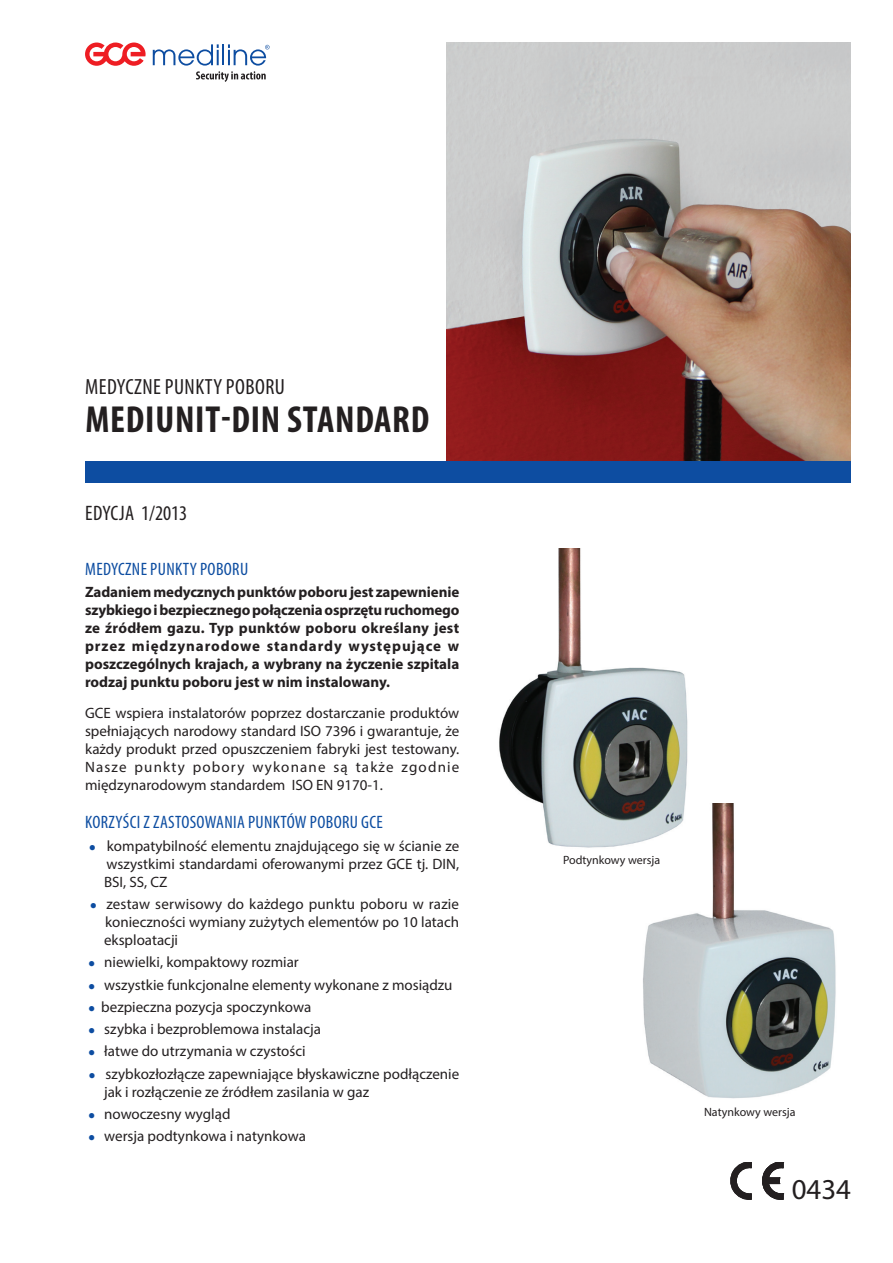
<style>
.page{position:relative;width:893px;height:1263px;background:#fff}
.page>*{position:absolute;margin:0;border:0;box-sizing:border-box;transform-origin:0 0}
.t1{font:700 condensed 37.8px "Myriad Pro";letter-spacing:.02em;color:#231f20}
.t2{font:28.95px "Myriad Pro";color:#231f20}
.t3{font:condensed 22.05px "Myriad Pro";letter-spacing:.02em;color:#231f20}
.t4{font:condensed 21px "Myriad Pro";color:#231f20}
.t5{font:condensed 18px "Myriad Pro";letter-spacing:.02em;color:#0d4da1}
.t6{font:15px/18px "Myriad Pro";color:#231f20;text-align:justify}
.t7{font:700 15px/18px "Myriad Pro";color:#231f20;text-align:justify}
.t8{font:12px "Myriad Pro";color:#231f20}
.s1{font-family:"Times New Roman";font-size:12px;color:#0d4da1}
</style>
<div class="page">
<img style="left:446px;top:43px;width:404px;height:418px">
<div style="left:85px;top:461px;width:765px;height:21px;background:#0d4da1"></div>
<svg style="left:85px;top:43px;width:61px;height:23px"></svg>
<svg style="left:153px;top:44px;width:117px;height:38px"></svg>
<svg style="left:731px;top:1162px;width:52px;height:38px"></svg>
<img style="left:643px;top:804px;width:193px;height:295px">
<img style="left:499px;top:549px;width:203px;height:305px">
<h3 class="t3" style="left:85px;top:373px;width:201px">MEDYCZNE PUNKTY POBORU</h3>
<h1 class="t1" style="left:85px;top:395px;width:342px">MEDIUNIT-DIN STANDARD</h1>
<h3 class="t4" style="left:85px;top:501px;width:104px">EDYCJA 1/2013</h3>
<p class="t5" style="left:85px;top:558px;width:164px">MEDYCZNE PUNKTY POBORU</p>
<p class="t7" style="left:85px;top:582px;width:376px">Zadaniem medycznych punktów poboru jest zapewnienie szybkiego i bezpiecznego połączenia osprzętu ruchomego ze źródłem gazu. Typ punktów poboru określany jest przez międzynarodowe standardy występujące w poszczególnych krajach, a wybrany na życzenie szpitala rodzaj punktu poboru jest w nim instalowany.</p>
<p class="t6" style="left:85px;top:703px;width:376px">GCE wspiera instalatorów poprzez dostarczanie produktów spełniających narodowy standard ISO 7396 i gwarantuje, że każdy produkt przed opuszczeniem fabryki jest testowany.<br>Nasze punkty pobory wykonane są także zgodnie międzynarodowym standardem ISO EN 9170-1.</p>
<p class="t5" style="left:85px;top:812px;width:16px">KORZY</p>
<p class="t5" style="left:123px;top:812px;width:134px">ŚCI Z ZASTOSOWANIA PUNKT</p>
<p class="t5" style="left:287px;top:812px;width:32px">ÓW POBORU</p>
<p class="t5" style="left:361px;top:812px;width:23px">GCE</p>
<p class="t6" style="left:104px;top:836px;width:357px;text-indent:-15px"><span class="s1">●</span> kompatybilność elementu znajdującego się w ścianie ze wszystkimi standardami oferowanymi przez GCE tj. DIN, BSI, SS, CZ</p>
<p class="t6" style="left:104px;top:895px;width:357px;text-indent:-14px"><span class="s1">●</span> zestaw serwisowy do każdego punktu poboru w razie konieczności wymiany zużytych elementów po 10 latach eksploatacji</p>
<p class="t6" style="left:88px;top:953px;width:212px"><span class="s1">●</span> niewielki, kompaktowy rozmiar</p>
<p class="t6" style="left:88px;top:975px;width:366px"><span class="s1">●</span> wszystkie funkcjonalne elementy wykonane z mosiądzu</p>
<p class="t6" style="left:88px;top:997px;width:225px"><span class="s1">●</span> bezpieczna pozycja spoczynkowa</p>
<p class="t6" style="left:88px;top:1020px;width:234px"><span class="s1">●</span> szybka i bezproblemowa instalacja</p>
<p class="t6" style="left:88px;top:1042px;width:219px"><span class="s1">●</span> łatwe do utrzymania w czystości</p>
<p class="t6" style="left:104px;top:1064px;width:357px;text-indent:-16px"><span class="s1">●</span> szybkozłozłącze zapewniające błyskawiczne podłączenie jak i rozłączenie ze źródłem zasilania w gaz</p>
<p class="t6" style="left:88px;top:1104px;width:144px"><span class="s1">●</span> nowoczesny wygląd</p>
<p class="t6" style="left:88px;top:1127px;width:219px"><span class="s1">●</span> wersja podtynkowa i natynkowa</p>
<p class="t8" style="left:563px;top:852px;width:99px">Podtynkowy wersja</p>
<p class="t8" style="left:704px;top:1104px;width:93px">Natynkowy wersja</p>
<h2 class="t2" style="left:792px;top:1171px;width:61px">0434</h2>
</div>
